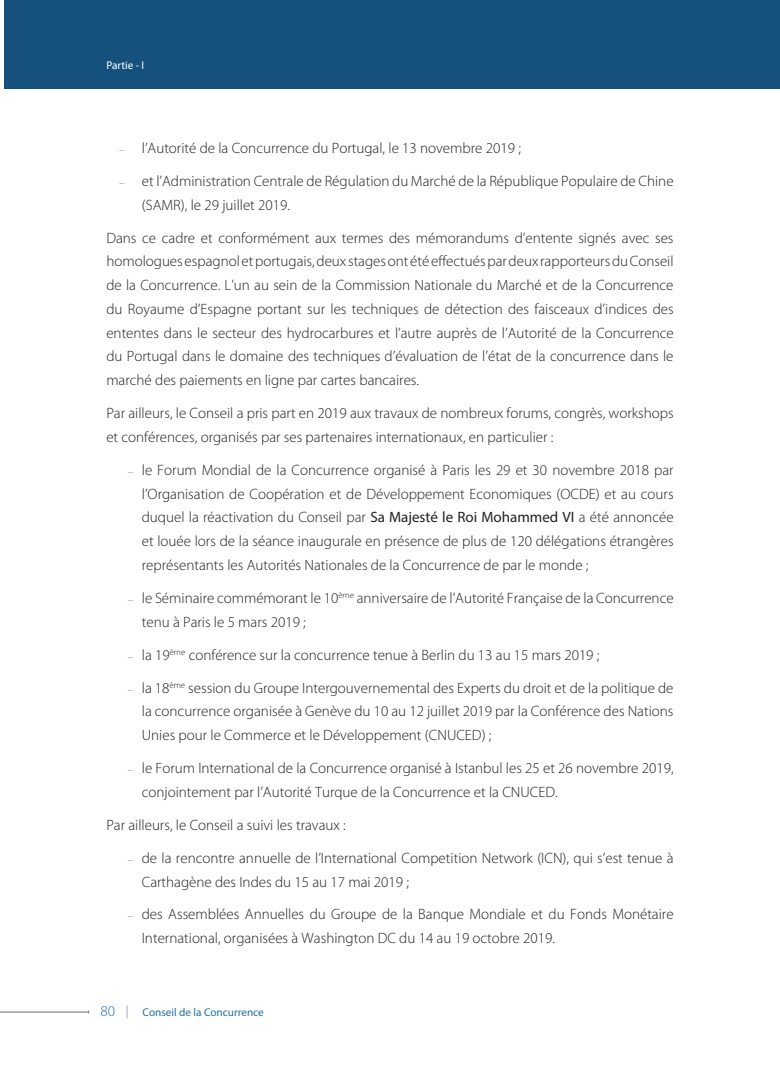
<style>
.page{position:relative;width:780px;height:1088px;background:#fff}
.page>*{position:absolute;margin:0;border:0;box-sizing:border-box;transform-origin:0 0}
.t1{font:300 15px/23.8px "Myriad Pro";color:#231f20}
.t2{font:300 15px "Myriad Pro";color:#236faa}
.t3{font:11.25px "Myriad Pro";color:#236faa}
.t4{font:11.25px "Myriad Pro";color:#fff}
.s1{font-size:10px;color:#808285}
.s2{font-weight:400}
</style>
<div class="page">
<div style="left:763px;top:0;width:17px;height:89px;background:#16517e"></div>
<div style="left:4px;top:0;width:758px;height:89px;background:#16517e"></div>
<svg style="left:127px;top:1006px;width:1px;height:12px"></svg>
<hr style="left:0;top:1012px;width:89px;height:1px;background:#6c6d70">
<p class="t4" style="left:106px;top:58px;width:39px">Partie - I</p>
<p class="t1" style="left:119px;top:132px;width:555px;line-height:33px"><span class="s1">−</span> l’Autorité de la Concurrence du Portugal, le 13 novembre 2019 ;<br><span class="s1">−</span> et l’Administration Centrale de Régulation du Marché de la République Populaire de Chine</p>
<p class="t1" style="left:106px;top:188px;width:568px;line-height:33px;text-indent:35px">(SAMR), le 29 juillet 2019.<br>Dans ce cadre et conformément aux termes des mémorandums d’entente signés avec ses</p>
<p class="t1" style="left:106px;top:250px;width:568px;text-align:justify">homologues espagnol et portugais, deux stages ont été effectués par deux rapporteurs du Conseil de la Concurrence. L’un au sein de la Commission Nationale du Marché et de la Concurrence du Royaume d’Espagne portant sur les techniques de détection des faisceaux d’indices des ententes dans le secteur des hydrocarbures et l’autre auprès de l’Autorité de la Concurrence du Portugal dans le domaine des techniques d’évaluation de l’état de la concurrence dans le marché des paiements en ligne par cartes bancaires.</p>
<p class="t1" style="left:106px;top:401px;width:569px">Par ailleurs, le Conseil a pris part en 2019 aux travaux de nombreux forums, congrès, workshops et conférences, organisés par ses partenaires internationaux, en particulier :</p>
<p class="t1" style="left:142px;top:458px;width:533px;text-align:justify;text-indent:-14px"><span class="s1">−</span> le Forum Mondial de la Concurrence organisé à Paris les 29 et 30 novembre 2018 par l’Organisation de Coopération et de Développement Economiques (OCDE) et au cours duquel la réactivation du Conseil par <span class="s2">Sa Majesté le Roi Mohammed VI</span> a été annoncée et louée lors de la séance inaugurale en présence de plus de 120 délégations étrangères représentants les Autorités Nationales de la Concurrence de par le monde ;</p>
<p class="t1" style="left:142px;top:586px;width:533px;text-indent:-14px"><span class="s1">−</span> le Séminaire commémorant le 10<sup>ème</sup> anniversaire de l’Autorité Française de la Concurrence tenu à Paris le 5 mars 2019 ;</p>
<p class="t1" style="left:128px;top:638px;width:547px;line-height:33px"><span class="s1">−</span> la 19<sup>ème</sup> conférence sur la concurrence tenue à Berlin du 13 au 15 mars 2019 ;<br><span class="s1">−</span> la 18<sup>ème</sup> session du Groupe Intergouvernemental des Experts du droit et de la politique de</p>
<p class="t1" style="left:142px;top:700px;width:533px">la concurrence organisée à Genève du 10 au 12 juillet 2019 par la Conférence des Nations<br>Unies pour le Commerce et le Développement (CNUCED) ;</p>
<p class="t1" style="left:142px;top:756px;width:533px;text-indent:-14px"><span class="s1">−</span> le Forum International de la Concurrence organisé à Istanbul les 25 et 26 novembre 2019, conjointement par l’Autorité Turque de la Concurrence et la CNUCED.</p>
<p class="t1" style="left:128px;top:808px;width:547px;line-height:33px;text-indent:-21px">Par ailleurs, le Conseil a suivi les travaux :<br><span class="s1">−</span> de la rencontre annuelle de l’International Competition Network (ICN), qui s’est tenue à</p>
<p class="t1" style="left:128px;top:865px;width:547px;line-height:33px;text-indent:14px">Carthagène des Indes du 15 au 17 mai 2019 ;<br><span class="s1">−</span> des Assemblées Annuelles du Groupe de la Banque Mondiale et du Fonds Monétaire</p>
<p class="t1" style="left:142px;top:926px;width:415px">International, organisées à Washington DC du 14 au 19 octobre 2019.</p>
<p class="t2" style="left:100px;top:1002px;width:16px">80</p>
<p class="t3" style="left:143px;top:1005px;width:123px">Conseil de la Concurrence</p>
</div>
